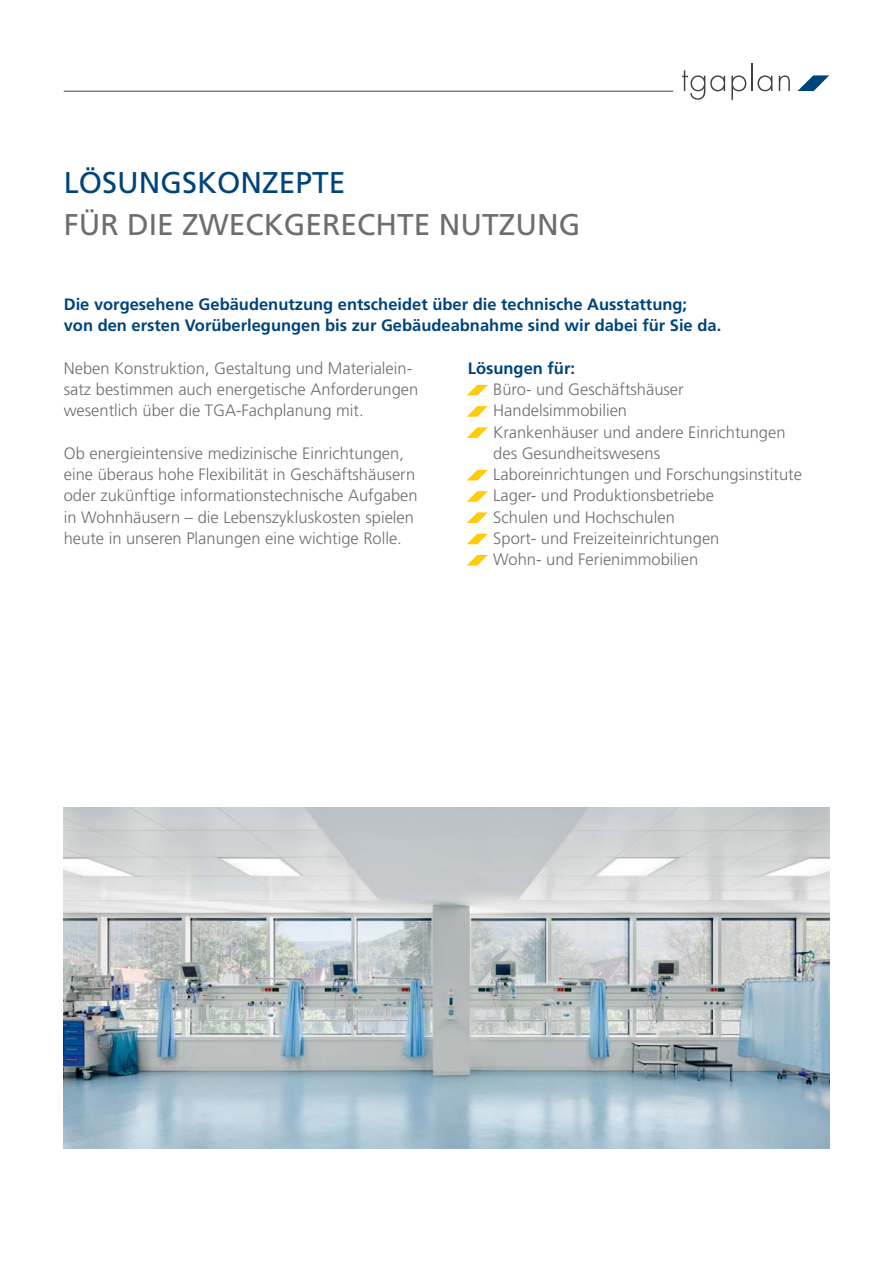
<style>
.page{position:relative;width:893px;height:1263px;background:#fff}
.page>*{position:absolute;margin:0;border:0;box-sizing:border-box;transform-origin:0 0}
.t1{font:30px "Frutiger LT Std";color:#6d6e70}
.t2{font:30px "Frutiger LT Std";color:#00447c}
.t3{font:300 16.5px/21.3px "Frutiger LT Std";color:#6d6e70}
.t4{font:700 16.5px/21.3px "Frutiger LT Std";color:#00447c}
</style>
<div class="page">
<svg style="left:467px;top:385px;width:21px;height:10px"></svg>
<svg style="left:467px;top:406px;width:21px;height:11px"></svg>
<svg style="left:467px;top:427px;width:21px;height:11px"></svg>
<svg style="left:467px;top:470px;width:21px;height:10px"></svg>
<svg style="left:467px;top:491px;width:21px;height:11px"></svg>
<svg style="left:467px;top:512px;width:21px;height:11px"></svg>
<svg style="left:467px;top:534px;width:21px;height:10px"></svg>
<svg style="left:467px;top:555px;width:21px;height:10px"></svg>
<img style="left:64px;top:808px;width:765px;height:340px">
<svg style="left:797px;top:75px;width:32px;height:16px"></svg>
<hr style="left:64px;top:91px;width:609px;height:1px;background:#404041">
<svg style="left:682px;top:70px;width:43px;height:30px"></svg>
<svg style="left:731px;top:75px;width:15px;height:25px"></svg>
<hr style="left:751px;top:64px;width:2px;height:27px;background:#404041">
<svg style="left:758px;top:75px;width:14px;height:16px"></svg>
<svg style="left:779px;top:75px;width:11px;height:16px"></svg>
<h1 class="t2" style="left:64px;top:168px;width:283px">LÖSUNGSKONZEPTE</h1>
<h1 class="t1" style="left:64px;top:210px;width:518px">FÜR DIE ZWECKGERECHTE NUTZUNG</h1>
<p class="t4" style="left:64px;top:295px;width:659px">Die vorgesehene Gebäudenutzung entscheidet über die technische Ausstattung;<br>von den ersten Vorüberlegungen bis zur Gebäudeabnahme sind wir dabei für Sie da.</p>
<p class="t3" style="left:64px;top:358px;width:356px">Neben Konstruktion, Gestaltung und Materialein&shy;satz bestimmen auch energetische Anforderungen wesentlich über die TGA-Fachplanung mit.</p>
<p class="t3" style="left:64px;top:443px;width:355px">Ob energieintensive medizinische Einrichtungen, eine überaus hohe Flexibilität in Geschäftshäusern oder zukünftige informationstechnische Aufgaben in Wohnhäusern – die Lebenszykluskosten spielen heute in unseren Planungen eine wichtige Rolle.</p>
<p class="t4" style="left:468px;top:358px;width:109px">Lösungen für:</p>
<p class="t3" style="left:493px;top:380px;width:310px">Büro- und Geschäftshäuser<br>Handelsimmobilien<br>Krankenhäuser und andere Einrichtungen des Gesundheitswesens<br>Laboreinrichtungen und Forschungsinstitute<br>Lager- und Produktionsbetriebe<br>Schulen und Hochschulen<br>Sport- und Freizeiteinrichtungen<br>Wohn- und Ferienimmobilien</p>
</div>
